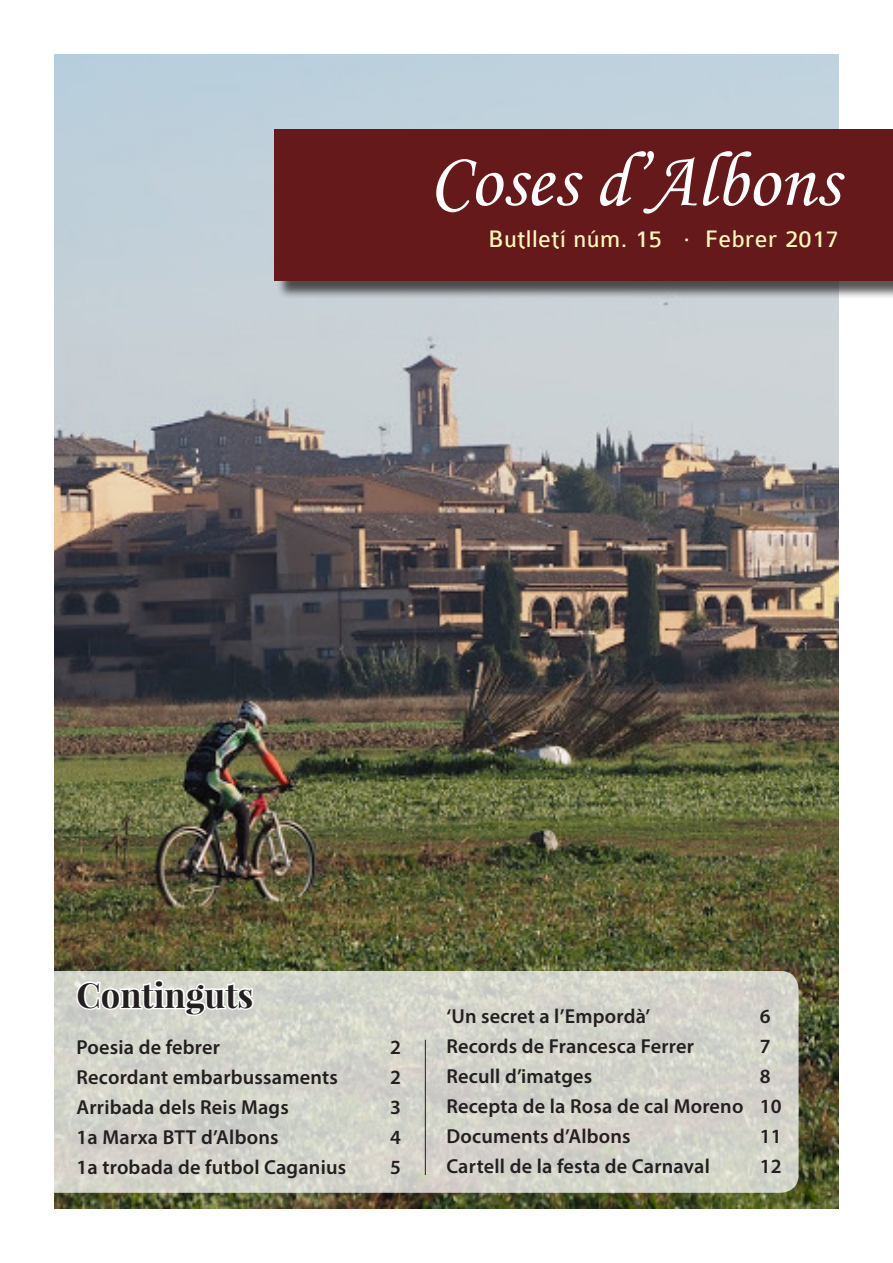
<style>
.page{position:relative;width:893px;height:1263px;background:#fff}
.page>*{position:absolute;margin:0;border:0;box-sizing:border-box;transform-origin:0 0}
.t1{font:78px "Monotype Corsiva";color:#fff}
.Títols{font:700 34.5px "Playfair Display";color:#231f20}
.t2{font:25.5px "Colaborate";letter-spacing:.02em;color:#fff9bc}
.t3{font:600 20.25px "Myriad Pro";letter-spacing:.01em;color:#231f20}
</style>
<div class="page">
<img style="left:54px;top:54px;width:785px;height:1155px">
<div style="left:277px;top:131px;width:616px;height:168px;background:#231f20;opacity:.75"></div>
<div style="left:274px;top:129px;width:619px;height:152px;background:#65191a"></div>
<svg style="left:23px;top:971px;width:776px;height:222px;background:#d4d5cc"></svg>
<svg style="left:75px;top:978px;width:180px;height:39px"></svg>
<hr style="left:425px;top:1040px;width:1px;height:135px;background:#231f20">
<h1 class="t1" style="left:429px;top:134px;width:412px">Coses d’Albons</h1>
<p class="t2" style="left:488px;top:225px;width:352px">Butlletí núm. 15 · Febrer 2017</p>
<p class="Títols" style="left:77px;top:973px;width:178px">Continguts</p>
<p class="t3" style="left:77px;top:1034px;width:145px">Poesia de febrer</p>
<p class="t3" style="left:390px;top:1034px;width:12px">2</p>
<p class="t3" style="left:77px;top:1064px;width:263px">Recordant embarbussaments</p>
<p class="t3" style="left:390px;top:1064px;width:12px">2</p>
<p class="t3" style="left:77px;top:1094px;width:214px">Arribada dels Reis Mags</p>
<p class="t3" style="left:390px;top:1094px;width:12px">3</p>
<p class="t3" style="left:77px;top:1124px;width:204px">1a Marxa BTT d’Albons</p>
<p class="t3" style="left:390px;top:1124px;width:12px">4</p>
<p class="t3" style="left:77px;top:1154px;width:271px">1a trobada de futbol Caganius</p>
<p class="t3" style="left:390px;top:1154px;width:12px">5</p>
<p class="t3" style="left:446px;top:1003px;width:205px">‘Un secret a l’Empordà’</p>
<p class="t3" style="left:760px;top:1003px;width:12px">6</p>
<p class="t3" style="left:446px;top:1033px;width:249px">Records de Francesca Ferrer</p>
<p class="t3" style="left:760px;top:1033px;width:12px">7</p>
<p class="t3" style="left:446px;top:1063px;width:148px">Recull d’imatges</p>
<p class="t3" style="left:760px;top:1063px;width:12px">8</p>
<p class="t3" style="left:446px;top:1093px;width:337px">Recepta de la Rosa de cal Moreno 10</p>
<p class="t3" style="left:446px;top:1123px;width:186px">Documents d’Albons</p>
<p class="t3" style="left:760px;top:1123px;width:23px">11</p>
<p class="t3" style="left:446px;top:1153px;width:265px">Cartell de la festa de Carnaval</p>
<p class="t3" style="left:760px;top:1153px;width:23px">12</p>
</div>
